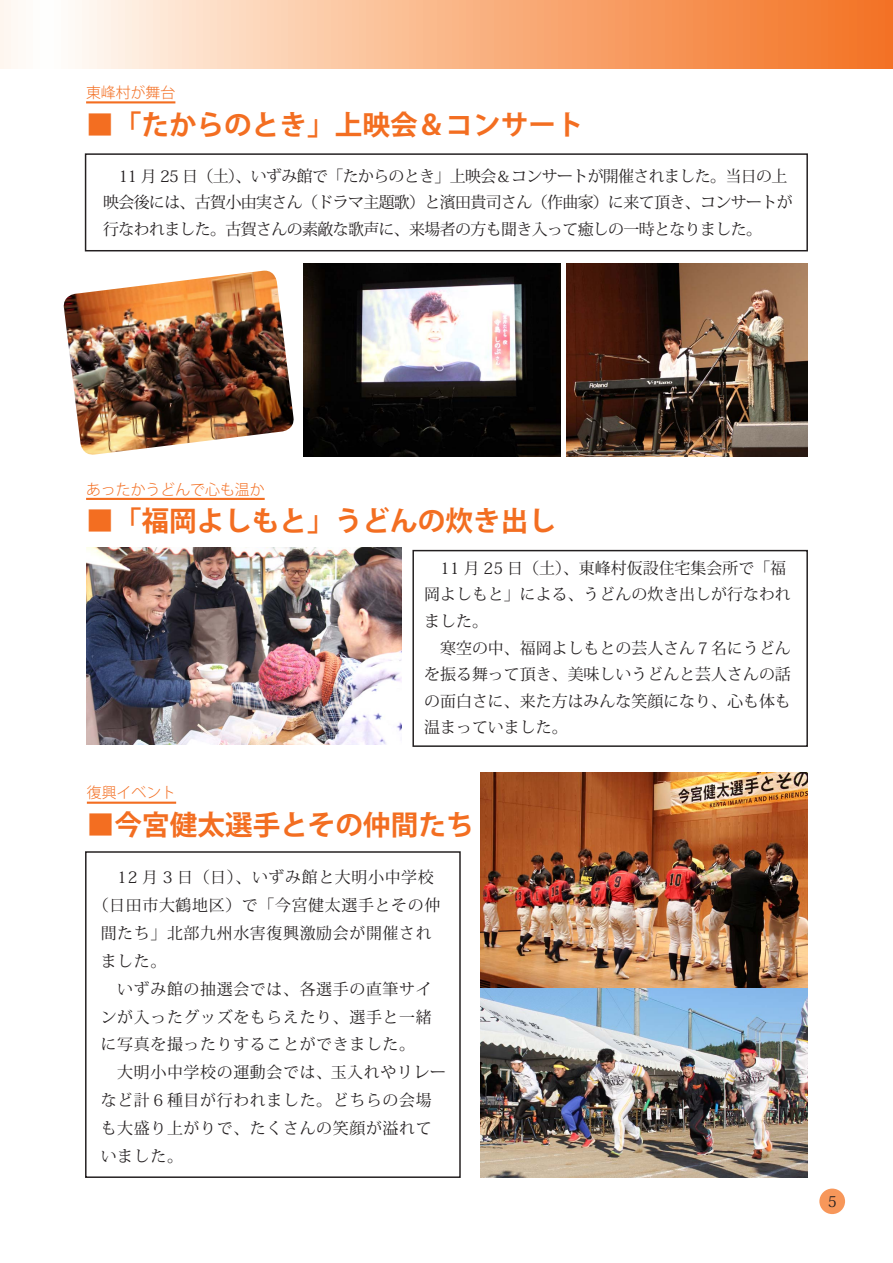
<style>
.page{position:relative;width:893px;height:1263px;background:#fff}
.page>*{position:absolute;margin:0;border:0;box-sizing:border-box;transform-origin:0 0}
.t1{font:700 27.6px "Koz Go Pro";color:#f36e21}
.t2{font:15.9px/26.5px "Koz Min Pro";color:#231f20;text-align:justify}
.t3{font:15.9px/26.5px "Koz Min Pro";letter-spacing:-.04em;color:#231f20}
.t4{font:15.9px/27.9px "Koz Min Pro";letter-spacing:.04em;color:#231f20}
.t5{font:300 14.85px "Koz Go Pr 6 N";color:#f36e21}
.t6{font:14.85px "Koz Min Pro";color:#231f20}
</style>
<div class="page">
<div style="left:819px;top:1188px;width:26px;height:26px;background:#f7975a;border-radius:50%"></div>
<div style="left:0;top:0;width:893px;height:68px;background:linear-gradient(to right,#fffffe,#f4701d)"></div>
<img style="left:304px;top:263px;width:256px;height:193px">
<img style="left:566px;top:263px;width:242px;height:193px">
<img style="left:63px;top:271px;width:231px;height:184px">
<hr style="left:86px;top:101px;width:89px;height:2px;background:#f36e21">
<svg style="left:86px;top:101px;width:90px;height:1px"></svg>
<div style="left:85px;top:153px;width:723px;height:98px;border:1px solid #231f20"></div>
<hr style="left:86px;top:498px;width:179px;height:2px;background:#f36e21">
<svg style="left:86px;top:497px;width:179px;height:2px"></svg>
<div style="left:412px;top:550px;width:396px;height:197px;border:1px solid #231f20"></div>
<img style="left:87px;top:547px;width:315px;height:197px">
<hr style="left:87px;top:802px;width:89px;height:2px;background:#f36e21">
<svg style="left:86px;top:801px;width:90px;height:1px"></svg>
<div style="left:85px;top:851px;width:376px;height:327px;border:1px solid #231f20"></div>
<img style="left:481px;top:987px;width:327px;height:191px">
<img style="left:481px;top:772px;width:327px;height:215px">
<p class="t5" style="left:86px;top:84px;width:91px">東峰村が舞台</p>
<p class="t1" style="left:86px;top:107px;width:499px">■「たからのとき」上映会＆コンサート</p>
<p class="t3" style="left:103px;top:162px;width:691px">　11 月 25 日（土）、いずみ館で「たからのとき」上映会＆コンサートが開催されました。当日の上映会後には、古賀小由実さん（ドラマ主題歌）と濱田貴司さん（作曲家）に来て頂き、コンサートが行なわれました。古賀さんの素敵な歌声に、来場者の方も聞き入って癒しの一時となりました。</p>
<p class="t5" style="left:86px;top:481px;width:180px">あったかうどんで心も温か</p>
<p class="t1" style="left:86px;top:503px;width:471px">■「福岡よしもと」うどんの炊き出し</p>
<p class="t2" style="left:424px;top:554px;width:368px;text-align:left">　11 月 25 日（土）、東峰村仮設住宅集会所で「福岡よしもと」による、うどんの炊き出しが行なわれました。</p>
<p class="t2" style="left:424px;top:634px;width:368px">　寒空の中、福岡よしもとの芸人さん７名にうどんを振る舞って頂き、美味しいうどんと芸人さんの話の面白さに、来た方はみんな笑顔になり、心も体も温まっていました。</p>
<p class="t5" style="left:87px;top:785px;width:91px">復興イベント</p>
<p class="t1" style="left:87px;top:807px;width:388px">■今宮健太選手とその仲間たち</p>
<p class="t4" style="left:101px;top:863px;width:335px">　12 月 3 日（日）、いずみ館と大明小中学校</p>
<p class="t4" style="left:93px;top:890px;width:349px">（日田市大鶴地区）で「今宮健太選手とその仲</p>
<p class="t4" style="left:101px;top:918px;width:333px">間たち」北部九州水害復興激励会が開催され</p>
<p class="t2" style="left:101px;top:947px;width:67px">ました。</p>
<p class="t2" style="left:101px;top:974px;width:333px;line-height:27.9px">　いずみ館の抽選会では、各選手の直筆サインが入ったグッズをもらえたり、選手と一緒に写真を撮ったりすることができました。</p>
<p class="t4" style="left:101px;top:1058px;width:347px">　大明小中学校の運動会では、玉入れやリレーなど計６種目が行われました。どちらの会場も大盛り上がりで、たくさんの笑顔が溢れていました。</p>
<p class="t6" style="left:828px;top:1190px;width:11px">5</p>
</div>
